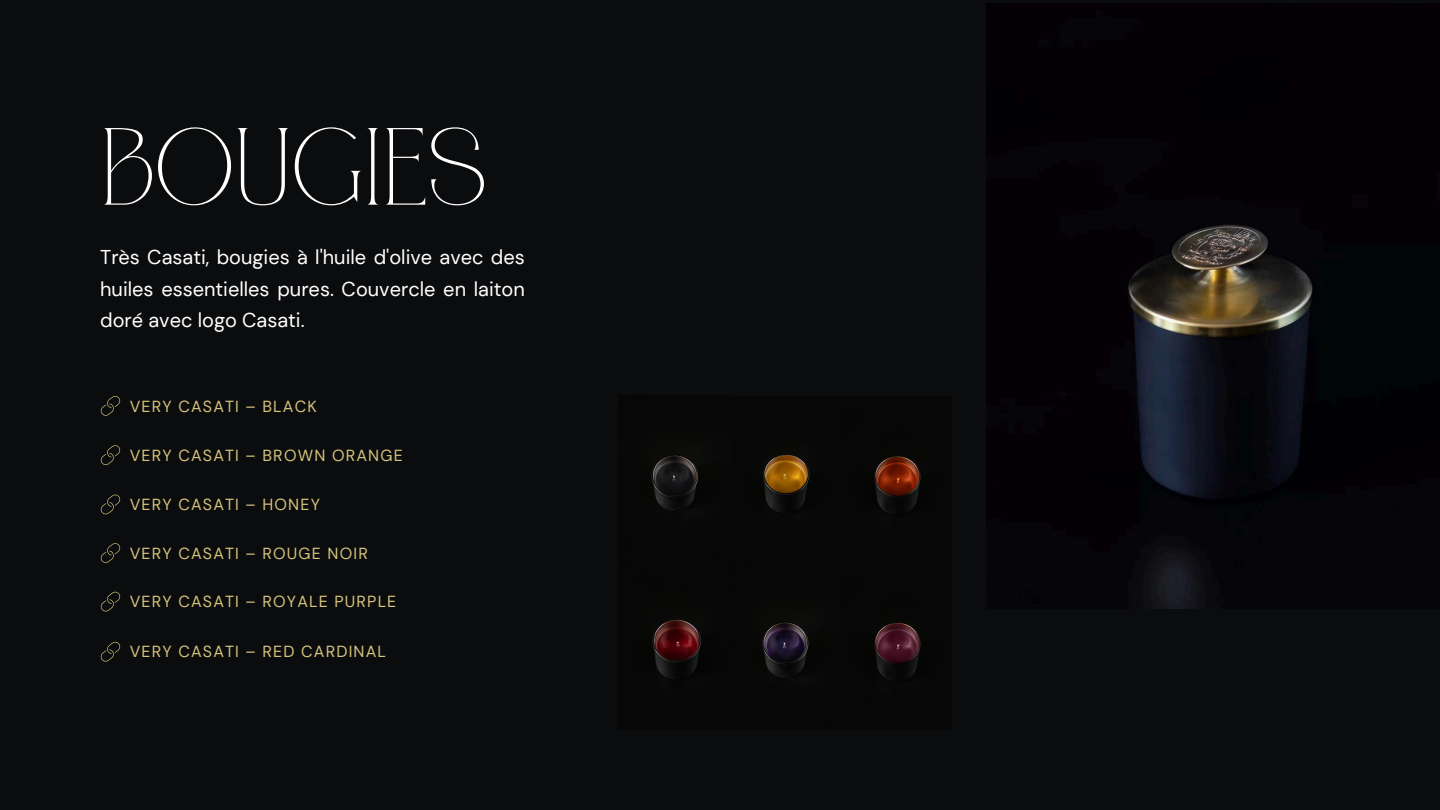
<style>
.page{position:relative;width:1440px;height:810px;background:#0b0c0e}
.page>*{position:absolute;margin:0;border:0;box-sizing:border-box;transform-origin:0 0}
.t1{font:109.5px "CANOVER Regular";color:#fff}
.t2{font:20px/31.5px "DM Sans";color:#fff;text-align:justify}
.t3{font:16px "DM Sans";letter-spacing:.075em;color:#d6c37b}
</style>
<div class="page">
<img style="left:987px;top:3px;width:453px;height:605px">
<img style="left:639px;top:439px;width:291px;height:243px">
<svg style="left:100px;top:396px;width:20px;height:20px"></svg>
<svg style="left:100px;top:445px;width:20px;height:20px"></svg>
<svg style="left:100px;top:494px;width:20px;height:20px"></svg>
<svg style="left:100px;top:543px;width:20px;height:20px"></svg>
<svg style="left:100px;top:592px;width:20px;height:20px"></svg>
<svg style="left:100px;top:642px;width:20px;height:20px"></svg>
<p class="t1" style="left:100px;top:122px;width:388px">BOUGIES</p>
<h2 class="t2" style="left:100px;top:242px;width:426px">Très Casati, bougies à l'huile d'olive avec des huiles essentielles pures. Couvercle en laiton doré avec logo Casati.</h2>
<p class="t3" style="left:130px;top:396px;width:189px">VERY CASATI – BLACK</p>
<p class="t3" style="left:130px;top:445px;width:275px">VERY CASATI – BROWN ORANGE</p>
<p class="t3" style="left:130px;top:494px;width:192px">VERY CASATI – HONEY</p>
<p class="t3" style="left:130px;top:543px;width:240px">VERY CASATI – ROUGE NOIR</p>
<p class="t3" style="left:130px;top:592px;width:268px">VERY CASATI – ROYALE PURPLE</p>
<p class="t3" style="left:130px;top:642px;width:258px">VERY CASATI – RED CARDINAL</p>
</div>
